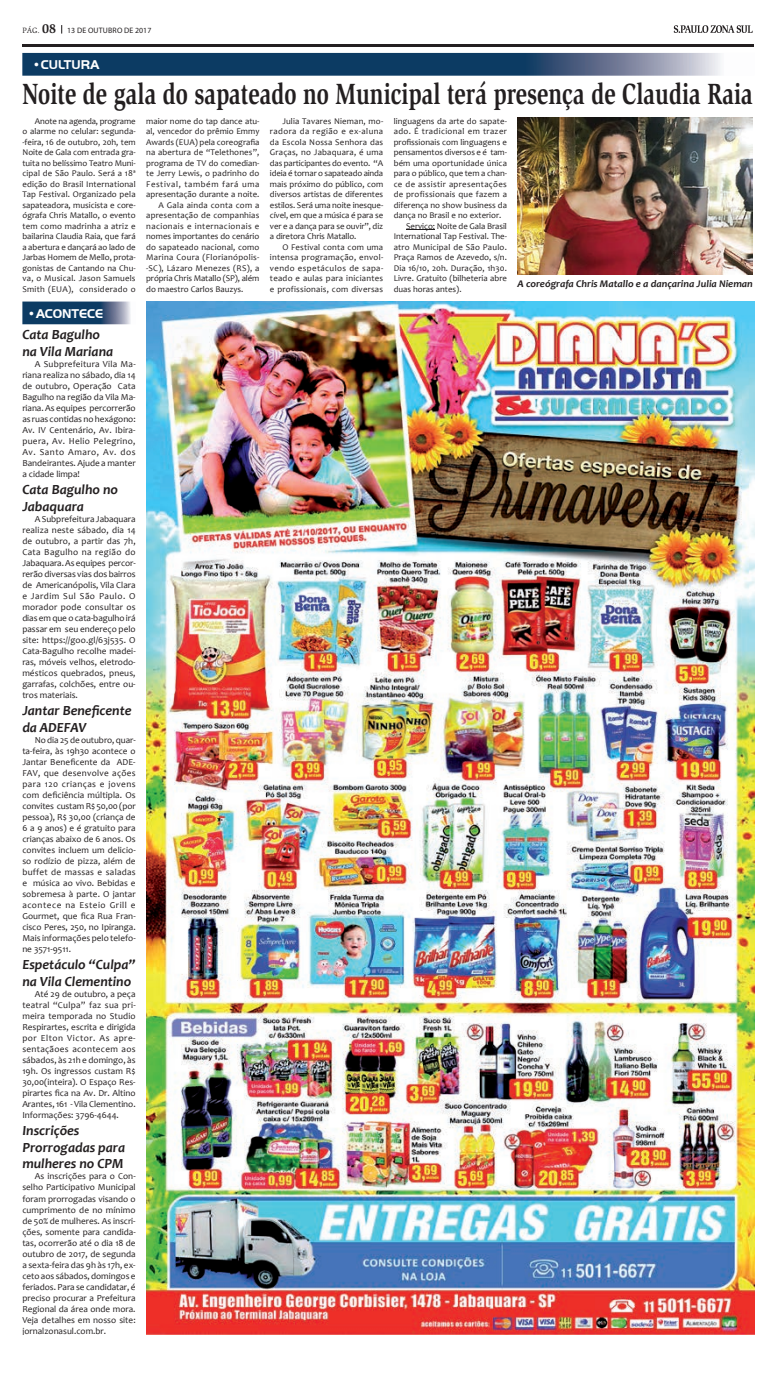
<style>
.page{position:relative;width:782px;height:1385px;background:#fff}
.page>*{position:absolute;margin:0;border:0;box-sizing:border-box;transform-origin:0 0}
.t1{font:700 30.01px "Slimbach";color:#231f20;scale:.75 1}
.t2{font:italic 700 14px/16.8px "Candara";color:#231f20}
.t3{font:700 13.12px "Handel Got D";color:#fff}
.t4{font:italic 700 10.15px "Candara";color:#231f20}
.t5{font:9.19px/11px "Candara";color:#231f20;text-align:justify}
.t6{font:8.75px/10.5px "Candara";letter-spacing:.005em;color:#231f20;text-align:justify}
.t7{font:8.75px "Candara";letter-spacing:.025em;color:#231f20}
.t8{font:8.75px "Candara";letter-spacing:.035em;color:#231f20}
.t9{font:8.75px "Candara";letter-spacing:.045em;color:#231f20}
.t10{font:8.75px "Candara";letter-spacing:.04em;color:#231f20}
.t11{font:8.75px "Candara";letter-spacing:.065em;color:#231f20}
.t12{font:8.75px "Candara";letter-spacing:.03em;color:#231f20}
.t13{font:7.88px "Myriad Pro";letter-spacing:.02em;color:#231f20}
.s1{font-family:"Slimbach"}
.s2{font-family:"Slimbach";font-weight:700;font-size:13.12px}
</style>
<div class="page">
<hr style="left:23px;top:45px;width:730px;height:2px;background:#231f20">
<svg style="left:673px;top:25px;width:79px;height:8px"></svg>
<svg style="left:22px;top:301px;width:109px;height:23px;background:#315578"></svg>
<svg style="left:22px;top:53px;width:699px;height:23px;background:#2e5276"></svg>
<img style="left:146px;top:301px;width:608px;height:1032px">
<svg style="left:406px;top:229px;width:29px;height:1px"></svg>
<img style="left:517px;top:117px;width:235px;height:157px">
<p class="t13" style="left:22px;top:26px;width:130px"><span class="s1">PÁG.</span> <span class="s2">08</span> 13 DE OUTUBRO DE 2017</p>
<h3 class="t3" style="left:32px;top:57px;width:69px">•CULTURA</h3>
<h1 class="t1" style="left:22px;top:76px;width:975px">Noite de gala do sapateado no Municipal terá presença de Claudia Raia</h1>
<p class="t6" style="left:22px;top:116px;width:115px;text-indent:12px">Anote na agenda, programe o alarme no celular: segunda--feira, 16 de outubro, 20h, tem Noite de Gala com entrada gra&shy;tuita no belíssimo Teatro Muni&shy;cipal de São Paulo. Será a 18ª edição do Brasil International Tap Festival. Organizado pela sapateadora, musicista e core&shy;ógrafa Chris Matallo, o evento tem como madrinha a atriz e bailarina Claudia Raia, que fará a abertura e dançará ao lado de Jarbas Homem de Mello, prota&shy;gonistas de Cantando na Chu&shy;va, o Musical. Jason Samuels Smith (EUA), considerado o</p>
<p class="t6" style="left:146px;top:116px;width:115px">maior nome do tap dance atu-</p>
<p class="t6" style="left:146px;top:126px;width:115px">al, vencedor do prêmio Emmy</p>
<p class="t6" style="left:146px;top:137px;width:115px">Awards (EUA) pela coreografia</p>
<p class="t6" style="left:146px;top:147px;width:115px">na abertura de “Telethones”,</p>
<p class="t6" style="left:146px;top:158px;width:115px">programa de TV do comedian-</p>
<p class="t6" style="left:146px;top:168px;width:115px">te Jerry Lewis, o padrinho do</p>
<p class="t11" style="left:146px;top:179px;width:115px">Festival, também fará uma</p>
<p class="t6" style="left:146px;top:189px;width:115px">apresentação durante a noite.</p>
<p class="t12" style="left:158px;top:200px;width:102px">A Gala ainda conta com a</p>
<p class="t6" style="left:146px;top:210px;width:115px">apresentação de companhias</p>
<p class="t9" style="left:146px;top:221px;width:115px">nacionais e internacionais e</p>
<p class="t6" style="left:146px;top:231px;width:115px">nomes importantes do cenário</p>
<p class="t6" style="left:146px;top:242px;width:115px">do sapateado nacional, como</p>
<p class="t8" style="left:146px;top:252px;width:115px">Marina Coura (Florianópolis-</p>
<p class="t7" style="left:146px;top:263px;width:115px">-SC), Lázaro Menezes (RS), a</p>
<p class="t6" style="left:146px;top:273px;width:115px">própria Chris Matallo (SP), além</p>
<p class="t6" style="left:146px;top:284px;width:99px">do maestro Carlos Bauzys.</p>
<h3 class="t3" style="left:27px;top:306px;width:78px">•ACONTECE</h3>
<h2 class="t2" style="left:22px;top:326px;width:92px">Cata Bagulho na Vila Mariana</h2>
<p class="t5" style="left:22px;top:358px;width:115px;text-indent:12px">A Subprefeitura Vila Ma&shy;riana realiza no sábado, dia 14 de outubro, Operação Cata Bagulho na região da Vila Ma&shy;riana. As equipes percorrerão as ruas contidas no hexágono:<br>Av. IV Centenário, Av. Ibira&shy;puera, Av. Helio Pelegrino, Av. Santo Amaro, Av. dos Bandeirantes. Ajude a manter a cidade limpa!</p>
<h2 class="t2" style="left:22px;top:481px;width:97px">Cata Bagulho no<br>Jabaquara</h2>
<p class="t5" style="left:22px;top:513px;width:115px;text-indent:12px">A Subprefeitura Jabaquara realiza neste sábado, dia 14 de outubro, a partir das 7h, Cata Bagulho na região do Jabaquara. As equipes percor&shy;rerão diversas vias dos bairros de Americanópolis, Vila Clara e Jardim Sul São Paulo. O morador pode consultar os dias em que o cata-bagulho irá passar em seu endereço pelo site: https://goo.gl/63j535. O Cata-Bagulho recolhe madei&shy;ras, móveis velhos, eletrodo&shy;mésticos quebrados, pneus, garrafas, colchões, entre ou&shy;tros materiais.</p>
<h2 class="t2" style="left:22px;top:702px;width:111px">Jantar Beneficente da ADEFAV</h2>
<p class="t5" style="left:22px;top:734px;width:115px;text-indent:12px">No dia 25 de outubro, quar&shy;ta-feira, às 19h30 acontece o Jantar Beneficente da ADE-FAV, que desenvolve ações para 120 crianças e jovens com deficiência múltipla. Os convites custam R$ 50,00 (por pessoa), R$ 30,00 (criança de 6 a 9 anos) e é gratuito para crianças abaixo de 6 anos. Os convites incluem um delicio&shy;so rodízio de pizza, além de buffet de massas e saladas e música ao vivo. Bebidas e sobremesa à parte. O jantar acontece na Esteio Grill e Gourmet, que fica Rua Fran&shy;cisco Peres, 250, no Ipiranga.<br>Mais informações pelo telefo&shy;ne 3571-9511.</p>
<h2 class="t2" style="left:22px;top:955px;width:115px">Espetáculo “Culpa” na Vila Clementino</h2>
<p class="t5" style="left:22px;top:987px;width:115px;text-indent:12px">Até 29 de outubro, a peça teatral “Culpa” faz sua pri&shy;meira temporada no Studio Respirartes, escrita e dirigida por Elton Victor. As apre&shy;sentaçãoes acontecem aos sábados, às 21h e domingo, às 19h. Os ingressos custam R$ 30,00(inteira). O Espaço Res&shy;pirartes fica na Av. Dr. Altino Arantes, 161 - Vila Clementino.<br>Informações: 3796-4644.</p>
<h2 class="t2" style="left:22px;top:1121px;width:104px">Inscrições<br>Prorrogadas para mulheres no CPM</h2>
<p class="t5" style="left:22px;top:1170px;width:115px;text-indent:12px">As inscrições para o Con&shy;selho Participativo Municipal foram prorrogadas visando o cumprimento de no mínimo de 50% de mulheres. As inscri&shy;ções, somente para candida&shy;tas, ocorrerão até o dia 18 de outubro de 2017, de segunda a sexta-feira das 9h às 17h, ex&shy;ceto aos sábados, domingos e feriados. Para se candidatar, é preciso procurar a Prefeitura Regional da área onde mora.<br>Veja detalhes em nosso site: jornalzonasul.com.br.</p>
<p class="t6" style="left:270px;top:116px;width:115px;text-indent:12px">Julia Tavares Nieman, mo&shy;radora da região e ex-aluna da Escola Nossa Senhora das Graças, no Jabaquara, é uma das participantes do evento. “A ideia é tornar o sapateado ainda mais próximo do público, com diversos artistas de diferentes estilos. Será uma noite inesque&shy;cível, em que a música é para se ver e a dança para se ouvir”, diz a diretora Chris Matallo.</p>
<p class="t6" style="left:270px;top:242px;width:115px;text-indent:12px">O Festival conta com uma intensa programação, envol&shy;vendo espetáculos de sapa&shy;teado e aulas para iniciantes e profissionais, com diversas</p>
<p class="t6" style="left:393px;top:116px;width:115px">linguagens da arte do sapate-</p>
<p class="t10" style="left:393px;top:126px;width:115px">ado. É tradicional em trazer</p>
<p class="t6" style="left:393px;top:137px;width:115px">profissionais com linguagens e</p>
<p class="t6" style="left:393px;top:147px;width:115px">pensamentos diversos e é tam-</p>
<p class="t6" style="left:393px;top:158px;width:115px">bém uma oportunidade única</p>
<p class="t6" style="left:393px;top:168px;width:115px">para o público, que tem a chan-</p>
<p class="t8" style="left:393px;top:179px;width:115px">ce de assistir apresentações</p>
<p class="t7" style="left:393px;top:189px;width:115px">de profissionais que fazem a</p>
<p class="t6" style="left:393px;top:200px;width:115px">diferença no show business da</p>
<p class="t6" style="left:393px;top:210px;width:109px">dança no Brasil e no exterior.</p>
<p class="t6" style="left:406px;top:221px;width:102px">Serviço: Noite de Gala Brasil</p>
<p class="t6" style="left:393px;top:231px;width:115px">International Tap Festival. The-</p>
<p class="t7" style="left:393px;top:242px;width:115px">atro Municipal de São Paulo.</p>
<p class="t6" style="left:393px;top:252px;width:115px">Praça Ramos de Azevedo, s/n.</p>
<p class="t6" style="left:393px;top:263px;width:115px">Dia 16/10, 20h. Duração, 1h30.</p>
<p class="t6" style="left:393px;top:273px;width:115px">Livre. Gratuito (bilheteria abre</p>
<p class="t6" style="left:393px;top:284px;width:69px">duas horas antes).</p>
<p class="t4" style="left:517px;top:277px;width:237px">A coreógrafa Chris Matallo e a dançarina Julia Nieman</p>
</div>
